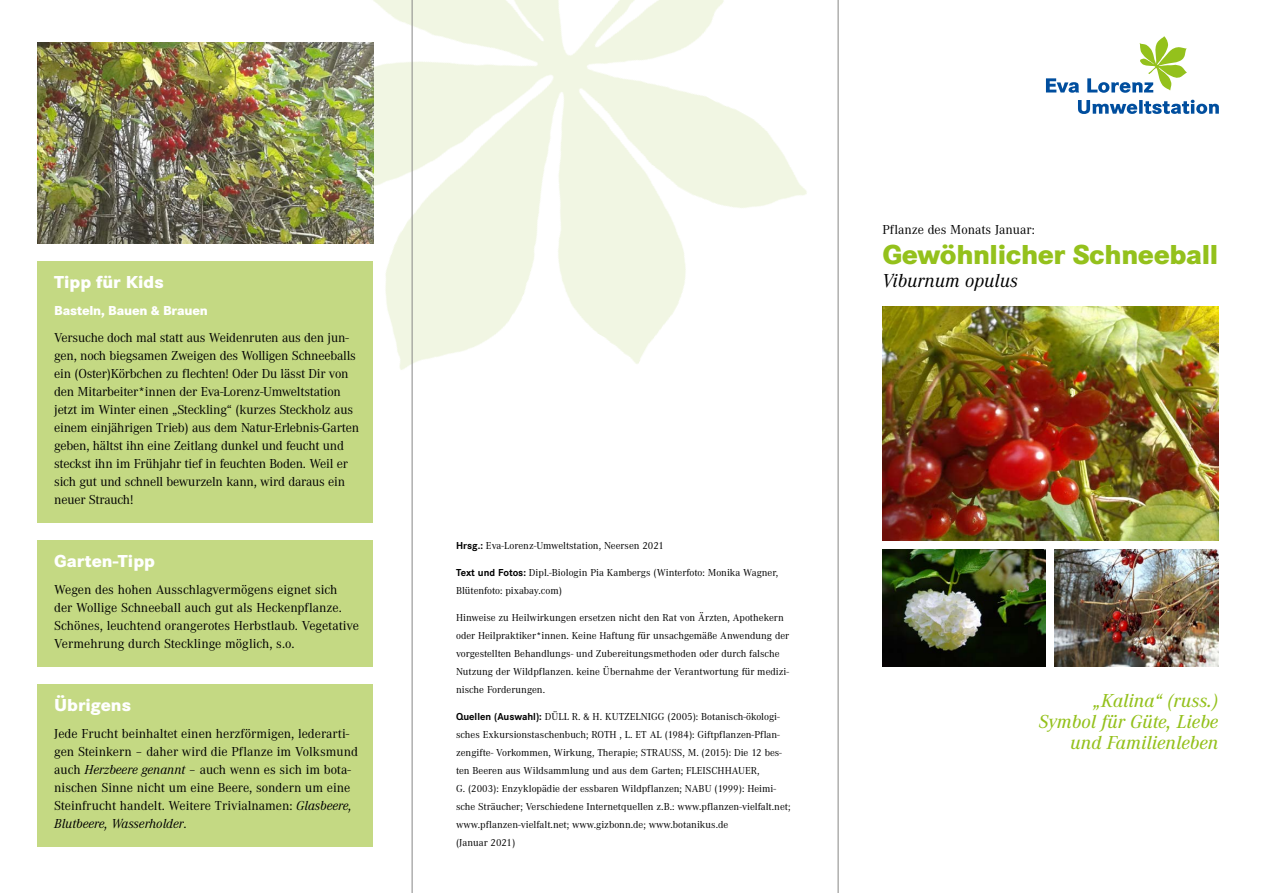
<style>
.page{position:relative;width:1263px;height:893px;background:#fff}
.page>*{position:absolute;margin:0;border:0;box-sizing:border-box;transform-origin:0 0}
.Steck_Fließ{font:800 28.5px "Corporate S";letter-spacing:-.015em;color:#94c11c}
.Steck_Fließ-2{font:italic 500 19.5px/21px "Corporate A";color:#94c11c;text-align:right}
.Steck_Fließ-3{font:italic 19.5px "Corporate A";color:#000}
.Heads_im_KASTEN{font:800 18px "Corporate S";color:#fff}
.Steck_Fließ-4{font:13.5px/18px "Corporate A";letter-spacing:-.015em;color:#000}
.Steck_Fließ-5{font:800 13.5px "Corporate S";letter-spacing:-.015em;color:#fff}
.Unterzeiel{font:10.5px/18px "Corporate A";color:#000}
.s1{font-style:italic}
.s2{font-family:"Corporate S";font-weight:700}
</style>
<div class="page">
<img style="left:241px;top:0;width:566px;height:493px">
<div style="left:37px;top:261px;width:336px;height:261px;background:#c4d983"></div>
<div style="left:37px;top:540px;width:336px;height:126px;background:#c4d983"></div>
<div style="left:37px;top:684px;width:336px;height:162px;background:#c4d983"></div>
<svg style="left:1078px;top:100px;width:141px;height:14px"></svg>
<svg style="left:1046px;top:36px;width:141px;height:57px"></svg>
<img style="left:882px;top:306px;width:336px;height:234px">
<img style="left:882px;top:549px;width:164px;height:117px">
<img style="left:1055px;top:549px;width:163px;height:117px">
<img style="left:37px;top:43px;width:336px;height:200px">
<hr style="left:838px;top:0;width:1px;height:893px;background:#878786">
<hr style="left:412px;top:0;width:1px;height:893px;background:#878786">
<p class="Heads_im_KASTEN" style="left:54px;top:271px;width:111px">Tipp für Kids</p>
<p class="Steck_Fließ-5" style="left:54px;top:303px;width:155px">Basteln, Bauen &amp; Brauen</p>
<p class="Steck_Fließ-4" style="left:54px;top:329px;width:306px">Versuche doch mal statt aus Weidenruten aus den jun&shy;gen, noch biegsamen Zweigen des Wolligen Schneeballs ein (Oster)Körbchen zu flechten! Oder Du lässt Dir von den Mitarbeiter*innen der Eva-Lorenz-Umweltstation jetzt im Winter einen „Steckling“ (kurzes Steckholz aus einem einjährigen Trieb) aus dem Natur-Erlebnis-Garten geben, hältst ihn eine Zeitlang dunkel und feucht und steckst ihn im Frühjahr tief in feuchten Boden. Weil er sich gut und schnell bewurzeln kann, wird daraus ein neuer Strauch!</p>
<p class="Heads_im_KASTEN" style="left:54px;top:550px;width:102px">Garten-Tipp</p>
<p class="Steck_Fließ-4" style="left:54px;top:581px;width:306px">Wegen des hohen Ausschlagvermögens eignet sich<br>der Wollige Schneeball auch gut als Heckenpflanze.<br>Schönes, leuchtend orangerotes Herbstlaub. Vegetative Vermehrung durch Stecklinge möglich, s.o.</p>
<p class="Heads_im_KASTEN" style="left:54px;top:694px;width:78px">Übrigens</p>
<p class="Steck_Fließ-4" style="left:54px;top:725px;width:305px">Jede Frucht beinhaltet einen herzförmigen, lederarti&shy;gen Steinkern – daher wird die Pflanze im Volksmund auch <span class="s1">Herzbeere genannt</span> – auch wenn es sich im bota&shy;nischen Sinne nicht um eine Beere, sondern um eine Steinfrucht handelt. Weitere Trivialnamen: <span class="s1">Glasbeere, Blutbeere, Wasserholder</span>.</p>
<p class="Steck_Fließ-4" style="left:882px;top:221px;width:154px">Pflanze des Monats Januar:</p>
<p class="Steck_Fließ" style="left:882px;top:238px;width:337px">Gewöhnlicher Schneeball</p>
<p class="Steck_Fließ-3" style="left:882px;top:269px;width:137px">Viburnum opulus</p>
<p class="Unterzeiel" style="left:456px;top:537px;width:209px"><span class="s2">Hrsg.:</span> Eva-Lorenz-Umweltstation, Neersen 2021</p>
<p class="Unterzeiel" style="left:456px;top:564px;width:324px"><span class="s2">Text und Fotos:</span> Dipl.-Biologin Pia Kambergs (Winterfoto: Monika Wagner,<br>Blütenfoto: pixabay.com)</p>
<p class="Unterzeiel" style="left:456px;top:609px;width:335px">Hinweise zu Heilwirkungen ersetzen nicht den Rat von Ärzten, Apothekern oder Heilpraktiker*innen. Keine Haftung für unsachgemäße Anwendung der vorgestellten Behandlungs- und Zubereitungsmethoden oder durch falsche Nutzung der Wildpflanzen. keine Übernahme der Verantwortung für medizi&shy;nische Forderungen.</p>
<p class="Unterzeiel" style="left:456px;top:708px;width:336px"><span class="s2">Quellen (Auswahl):</span> DÜLL R. &amp; H. KUTZELNIGG (2005): Botanisch-ökologi&shy;sches Exkursionstaschenbuch; ROTH , L. ET AL (1984): Giftpflanzen-Pflan&shy;zengifte- Vorkommen, Wirkung, Therapie; STRAUSS, M. (2015): Die 12 bes&shy;ten Beeren aus Wildsammlung und aus dem Garten; FLEISCHHAUER,<br>G. (2003): Enzyklopädie der essbaren Wildpflanzen; NABU (1999): Heimi&shy;sche Sträucher; Verschiedene Internetquellen z.B.: www.pflanzen-vielfalt.net; www.pflanzen-vielfalt.net; www.gizbonn.de; www.botanikus.de<br>(Januar 2021)</p>
<p class="Steck_Fließ-2" style="left:1039px;top:691px;width:181px">„Kalina“ (russ.)<br>Symbol für Güte, Liebe und Familienleben</p>
</div>
